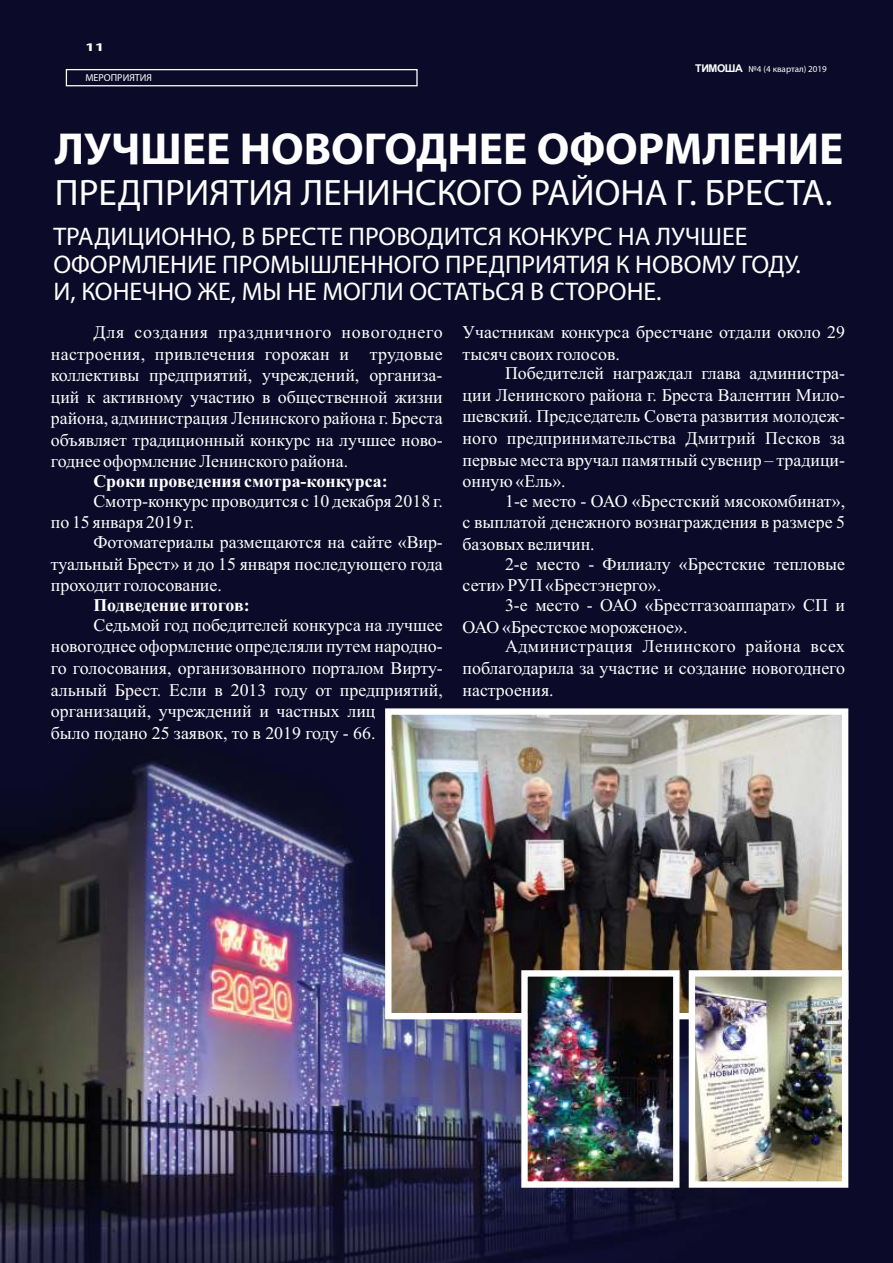
<style>
.page{position:relative;width:893px;height:1263px;background:#0b0a28}
.page>*{position:absolute;margin:0;border:0;box-sizing:border-box;transform-origin:0 0}
.t1{font:700 45px "Myriad Pro";color:#fefefe}
.t2{font:36.9px "Myriad Pro";color:#fefefe}
.t3{font:25.5px/27.6px "Myriad Pro";color:#fefefe}
.t4{font:17.85px/21.6px "Times New Roman";color:#fefefe;text-align:justify}
.t5{font:700 17.85px "Times New Roman";color:#fefefe}
.t6{font:700 11.7px "Myriad Pro";color:#fefefe;scale:1.49 1}
.t7{font:10.05px "Myriad Pro";color:#fefefe}
.t8{font:9px "Myriad Pro";color:#fefefe}
.s1{font-family:"Arial";font-weight:700;font-size:10.65px}
</style>
<div class="page">
<img style="left:0;top:754px;width:698px;height:509px">
<div style="left:66px;top:69px;width:352px;height:17px;border:1px solid #fefefe"></div>
<svg style="left:0;top:1031px;width:1px;height:232px"></svg>
<img style="left:392px;top:715px;width:449px;height:297px">
<div style="left:385px;top:708px;width:463px;height:311px;border:6px solid #fefefe"></div>
<img style="left:528px;top:977px;width:144px;height:204px">
<img style="left:696px;top:977px;width:145px;height:204px">
<div style="left:689px;top:970px;width:159px;height:218px;border:6px solid #fefefe"></div>
<div style="left:521px;top:970px;width:158px;height:218px;border:6px solid #fefefe"></div>
<p class="t6" style="left:85px;top:42px;width:15px">11</p>
<p class="t7" style="left:85px;top:74px;width:68px">МЕРОПРИЯТИЯ</p>
<p class="t8" style="left:695px;top:65px;width:133px"><span class="s1">ТИМОША</span> №4 (4 квартал) 2019</p>
<h1 class="t1" style="left:55px;top:130px;width:790px">ЛУЧШЕЕ НОВОГОДНЕЕ ОФОРМЛЕНИЕ</h1>
<h2 class="t2" style="left:55px;top:178px;width:779px">ПРЕДПРИЯТИЯ ЛЕНИНСКОГО РАЙОНА Г. БРЕСТА.</h2>
<h3 class="t3" style="left:53px;top:225px;width:749px">ТРАДИЦИОННО, В БРЕСТЕ ПРОВОДИТСЯ КОНКУРС НА ЛУЧШЕЕ<br>ОФОРМЛЕНИЕ ПРОМЫШЛЕННОГО ПРЕДПРИЯТИЯ К НОВОМУ ГОДУ.<br>И, КОНЕЧНО ЖЕ, МЫ НЕ МОГЛИ ОСТАТЬСЯ В СТОРОНЕ.</h3>
<p class="t4" style="left:51px;top:323px;width:393px;text-indent:43px">Для создания праздничного новогоднего настроения, привлечения горожан и трудовые коллективы предприятий, учреждений, организа&shy;ций к активному участию в общественной жизни района, администрация Ленинского района г. Бреста объявляет традиционный конкурс на лучшее ново&shy;годнее оформление Ленинского района.</p>
<p class="t5" style="left:93px;top:475px;width:296px">Сроки проведения смотра-конкурса:</p>
<p class="t4" style="left:51px;top:492px;width:393px;text-indent:43px">Смотр-конкурс проводится с 10 декабря 2018 г. по 15 января 2019 г.</p>
<p class="t4" style="left:51px;top:533px;width:393px;text-indent:43px">Фотоматериалы размещаются на сайте «Вир&shy;туальный Брест» и до 15 января последующего года проходит голосование.</p>
<p class="t5" style="left:93px;top:599px;width:158px">Подведение итогов:</p>
<p class="t4" style="left:51px;top:616px;width:393px;text-align:left;text-indent:43px">Седьмой год победителей конкурса на лучшее новогоднее оформление определяли путем народно&shy;го голосования, организованного порталом Вирту&shy;альный Брест. Если в 2013 году от предприятий, организаций, учреждений и частных лиц<br>было подано 25 заявок, то в 2019 году - 66.</p>
<p class="t4" style="left:463px;top:323px;width:384px">Участникам конкурса брестчане отдали около 29 тысяч своих голосов.</p>
<p class="t4" style="left:463px;top:364px;width:384px;text-indent:43px">Победителей награждал глава администра&shy;ции Ленинского района г. Бреста Валентин Мило&shy;шевский. Председатель Совета развития молодеж&shy;ного предпринимательства Дмитрий Песков за первые места вручал памятный сувенир – традици&shy;онную «Ель».</p>
<p class="t4" style="left:463px;top:492px;width:384px;text-indent:43px">1-е место - ОАО «Брестский мясокомбинат», с выплатой денежного вознаграждения в размере 5 базовых величин.</p>
<p class="t4" style="left:462px;top:555px;width:384px;text-indent:43px">2-е место - Филиалу «Брестские тепловые сети» РУП «Брестэнерго».</p>
<p class="t4" style="left:462px;top:596px;width:384px;text-indent:43px">3-е место - ОАО «Брестгазоаппарат» СП и<br>ОАО «Брестское мороженое».</p>
<p class="t4" style="left:462px;top:637px;width:384px;text-indent:43px">Администрация Ленинского района всех поблагодарила за участие и создание новогоднего настроения.</p>
</div>
